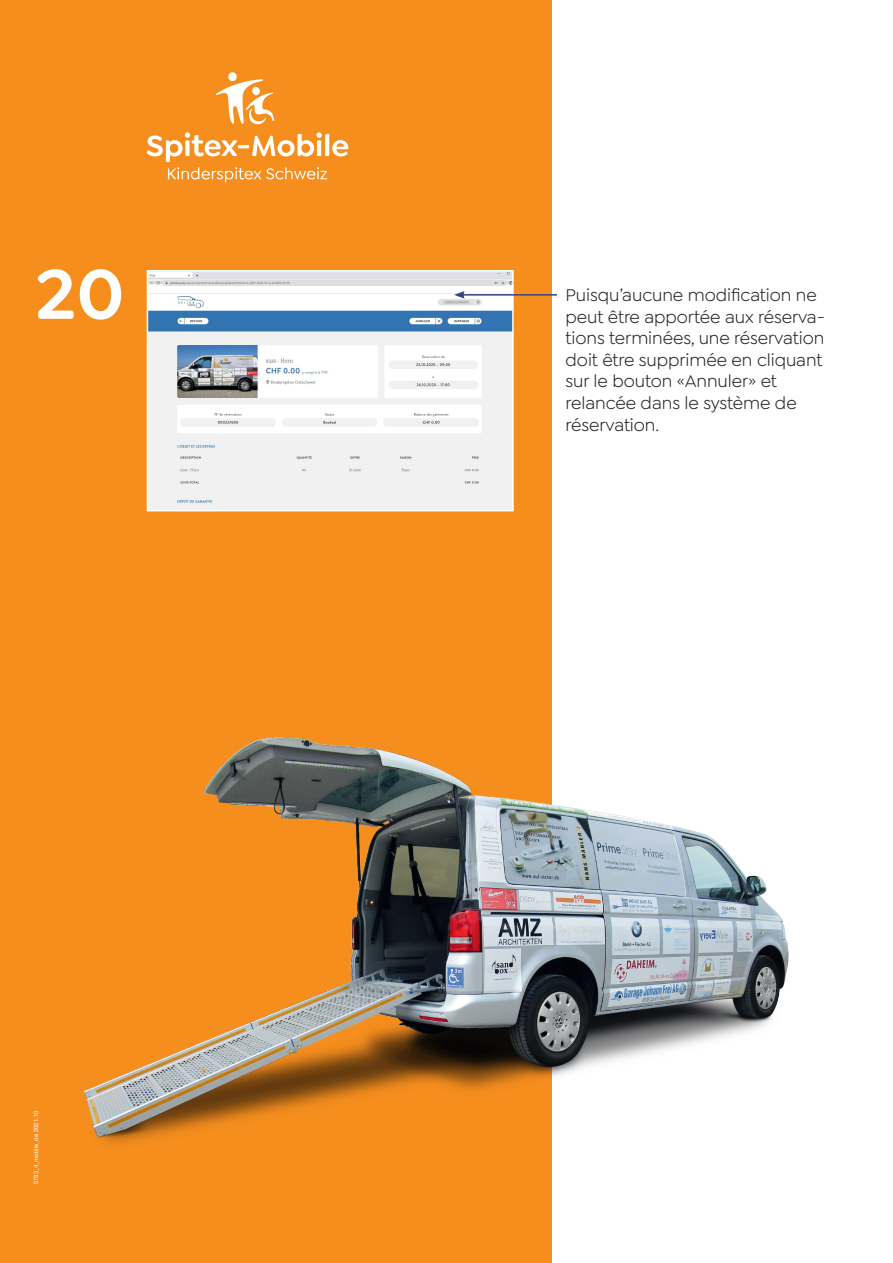
<style>
.page{position:relative;width:893px;height:1263px;background:#fff}
.page>*{position:absolute;margin:0;border:0;box-sizing:border-box;transform-origin:0 0}
.t1{font:600 75px "Goldplay";color:#fff}
.t2{font:18px/21.6px "Goldplay";letter-spacing:-.005em;color:#231f20}
.t3{font:6px "Helvetica Neue LT Std";color:#fff}
</style>
<div class="page">
<div style="left:0;top:0;width:552px;height:1263px;background:#f68e1e"></div>
<div style="left:228px;top:72px;width:9px;height:9px;background:#fff;border-radius:50%"></div>
<svg style="left:215px;top:79px;width:59px;height:46px"></svg>
<svg style="left:147px;top:132px;width:201px;height:50px"></svg>
<img style="left:83px;top:737px;width:706px;height:407px">
<img style="left:150px;top:273px;width:361px;height:235px">
<div style="left:147px;top:270px;width:367px;height:241px;border:2px solid #fff"></div>
<hr style="left:462px;top:294px;width:95px;height:2px;background:#364284">
<svg style="left:454px;top:291px;width:11px;height:8px"></svg>
<h1 class="t1" style="left:35px;top:247px;width:91px">20</h1>
<p class="t3" style="left:33px;top:1184px;width:75px;rotate:-90deg">5783_4_mobile_de 2021.10</p>
<p class="t2" style="left:566px;top:284px;width:261px">Puisqu’aucune modification ne peut être apportée aux réserva&shy;tions terminées, une réservation doit être supprimée en cliquant sur le bouton «Annuler» et relancée dans le système de réservation.</p>
</div>
